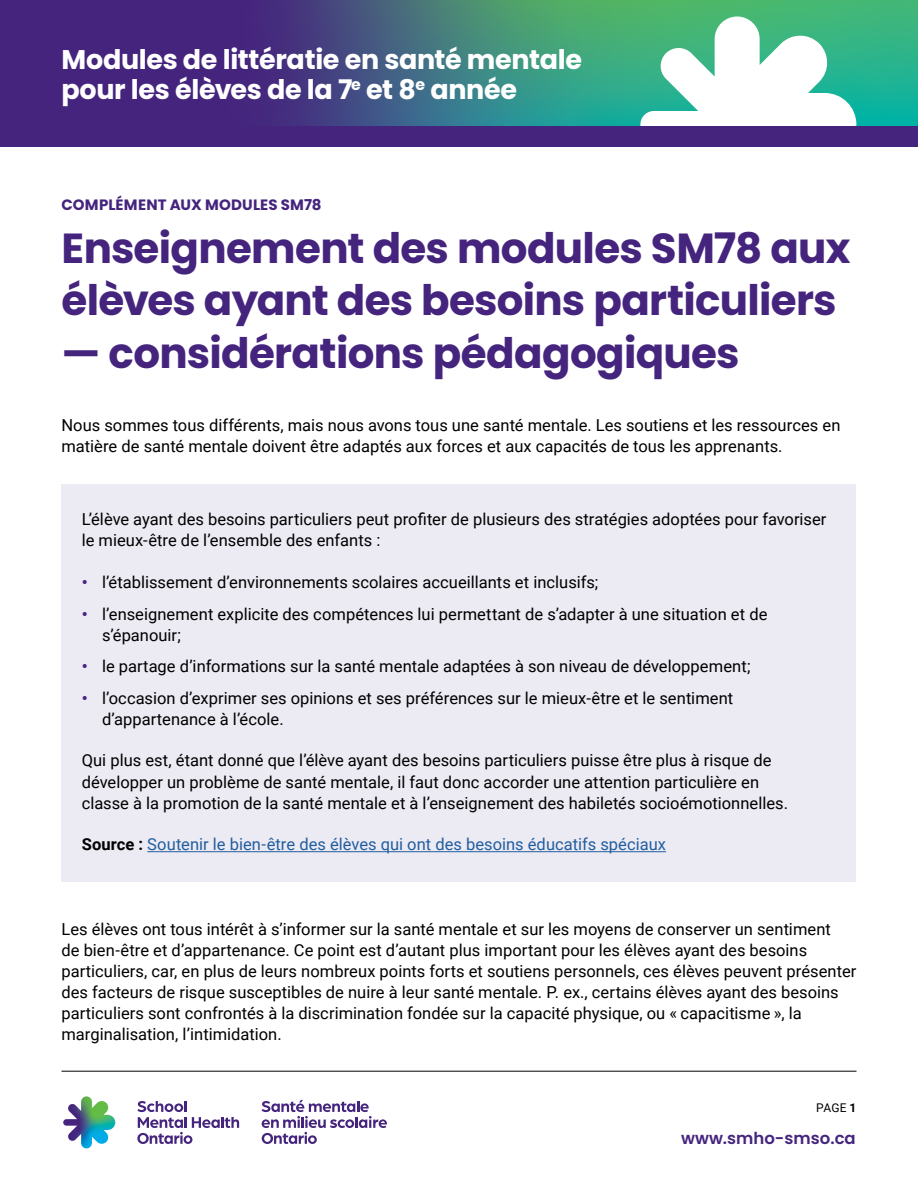
<style>
.page{position:relative;width:918px;height:1188px;background:#fff}
.page>*{position:absolute;margin:0;border:0;box-sizing:border-box;transform-origin:0 0}
.t1{font:700 42px/52.5px "Poppins";letter-spacing:-.015em;color:#45247e}
.t2{font:700 27px/30px "Poppins";letter-spacing:-.015em;color:#fff}
.Body_Copy{font:16.5px/21px "Roboto";color:#000}
.Sidebar_-_middle_para{font:16.5px/21px "Roboto";color:#000}
.Sidebar_-_first_para{font:16.5px/21px "Roboto";color:#000}
.Sidebar_-_last_para{font:16.5px "Roboto";color:#215e9e}
.t3{font:600 16.5px "Poppins";color:#45247e}
.section_title{font:700 15px "Poppins";letter-spacing:.01em;color:#45247e}
.t4{font:12px "Roboto";color:#000}
.s1{font-weight:700;color:#45247e}
.s2{font-weight:700;color:#000}
.s3{font-weight:700}
</style>
<div class="page">
<div style="left:62px;top:484px;width:794px;height:93px;background:#eceaf3"></div>
<div style="left:62px;top:547px;width:794px;height:72px;background:#eceaf3"></div>
<div style="left:62px;top:578px;width:794px;height:94px;background:#eceaf3"></div>
<div style="left:62px;top:662px;width:794px;height:94px;background:#eceaf3"></div>
<div style="left:62px;top:725px;width:794px;height:115px;background:#eceaf3"></div>
<div style="left:62px;top:809px;width:794px;height:73px;background:#eceaf3"></div>
<hr style="left:147px;top:851px;width:519px;height:1px;background:#215e9e">
<svg style="left:0;top:0;width:918px;height:126px;background:#406180"></svg>
<div style="left:0;top:126px;width:918px;height:21px;background:#45247e"></div>
<svg style="left:640px;top:16px;width:216px;height:110px"></svg>
<hr style="left:62px;top:1071px;width:794px;height:1px;background:#000">
<svg style="left:63px;top:1096px;width:52px;height:52px"></svg>
<svg style="left:262px;top:1100px;width:125px;height:44px"></svg>
<svg style="left:137px;top:1101px;width:102px;height:43px"></svg>
<h2 class="t2" style="left:62px;top:45px;width:522px">Modules de littératie en santé mentale pour les élèves de la 7<sup>e</sup> et 8<sup>e</sup> année</h2>
<p class="section_title" style="left:62px;top:196px;width:262px">COMPLÉMENT AUX MODULES SM78</p>
<h1 class="t1" style="left:62px;top:222px;width:790px">Enseignement des modules SM78 aux élèves ayant des besoins particuliers</h1>
<h1 class="t1" style="left:62px;top:327px;width:680px">— considérations pédagogiques</h1>
<p class="Body_Copy" style="left:62px;top:414px;width:781px">Nous sommes tous différents, mais nous avons tous une santé mentale. Les soutiens et les ressources en matière de santé mentale doivent être adaptés aux forces et aux capacités de tous les apprenants.</p>
<p class="Sidebar_-_first_para" style="left:82px;top:508px;width:746px">L’élève ayant des besoins particuliers peut profiter de plusieurs des stratégies adoptées pour favoriser le mieux-être de l’ensemble des enfants :</p>
<p class="Body_Copy" style="left:82px;top:571px;width:518px"><span class="s1">•</span> l’établissement d’environnements scolaires accueillants et inclusifs;</p>
<p class="Body_Copy" style="left:102px;top:603px;width:667px;text-indent:-20px"><span class="s1">•</span> l’enseignement explicite des compétences lui permettant de s’adapter à une situation et de s’épanouir;</p>
<p class="Body_Copy" style="left:82px;top:655px;width:670px"><span class="s1">•</span> le partage d’informations sur la santé mentale adaptées à son niveau de développement;</p>
<p class="Body_Copy" style="left:102px;top:687px;width:633px;text-indent:-20px"><span class="s1">•</span> l’occasion d’exprimer ses opinions et ses préférences sur le mieux-être et le sentiment d’appartenance à l’école.</p>
<p class="Sidebar_-_middle_para" style="left:82px;top:750px;width:708px">Qui plus est, étant donné que l’élève ayant des besoins particuliers puisse être plus à risque de développer un problème de santé mentale, il faut donc accorder une attention particulière en classe à la promotion de la santé mentale et à l’enseignement des habiletés socioémotionnelles.</p>
<p class="Sidebar_-_last_para" style="left:82px;top:833px;width:586px"><span class="s2">Source :</span> Soutenir le bien-être des élèves qui ont des besoins éducatifs spéciaux</p>
<p class="Body_Copy" style="left:62px;top:918px;width:796px">Les élèves ont tous intérêt à s’informer sur la santé mentale et sur les moyens de conserver un sentiment<br>de bien-être et d’appartenance. Ce point est d’autant plus important pour les élèves ayant des besoins particuliers, car, en plus de leurs nombreux points forts et soutiens personnels, ces élèves peuvent présenter des facteurs de risque susceptibles de nuire à leur santé mentale. P. ex., certains élèves ayant des besoins particuliers sont confrontés à la discrimination fondée sur la capacité physique, ou « capacitisme », la marginalisation, l’intimidation.</p>
<p class="t4" style="left:816px;top:1099px;width:42px">PAGE <span class="s3">1</span></p>
<p class="t3" style="left:681px;top:1128px;width:176px">www.smho-smso.ca</p>
</div>
